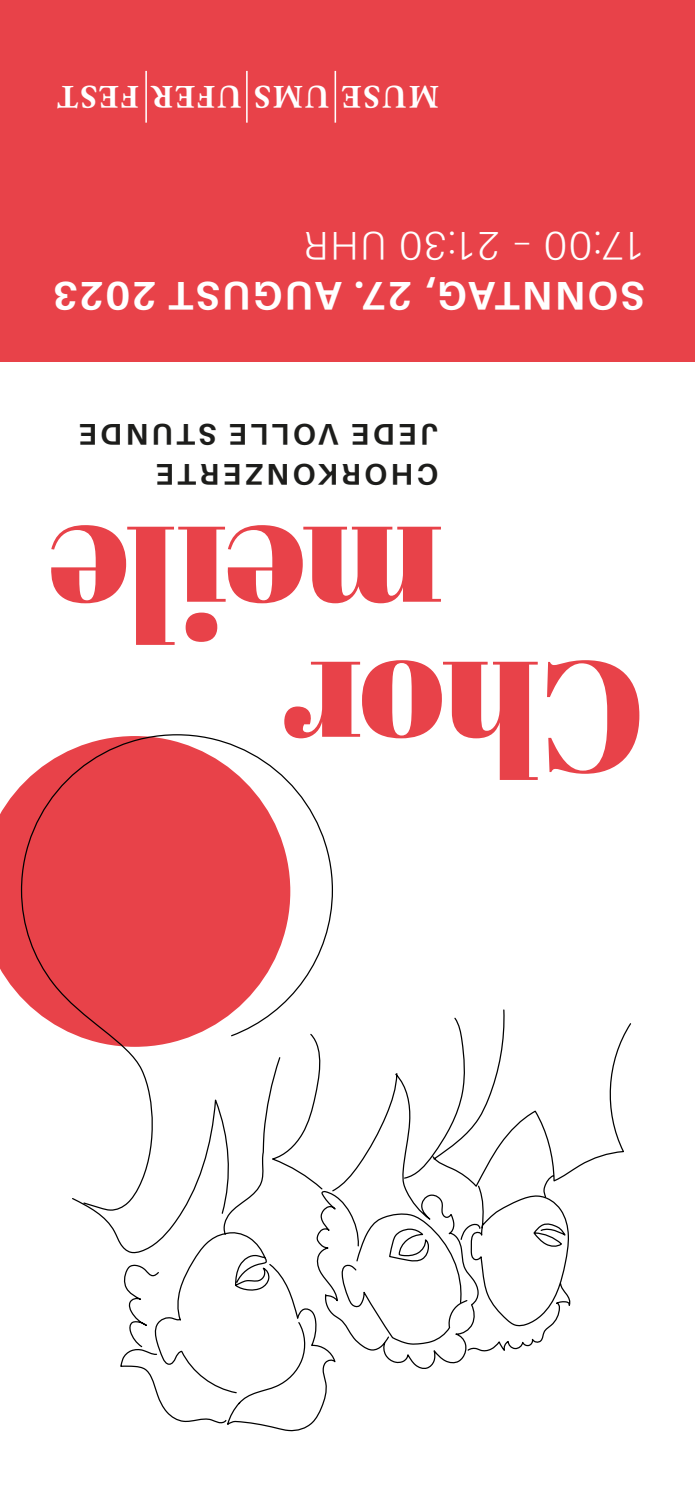
<style>
.page{position:relative;width:695px;height:1489px;background:#fff}
.page>*{position:absolute;margin:0;border:0;box-sizing:border-box;transform-origin:0 0}
.t1{font:157.5px/135px "Abril Fatface";letter-spacing:-.015em;color:#e84249}
.t2{font:700 40px "Aileron";letter-spacing:.055em;color:#fff}
.t3{font:300 40px "Aileron";letter-spacing:.05em;color:#fff}
.t4{font:700 32.75px "Adobe Garamond Pro";letter-spacing:.07em;color:#fff}
.t5{font:700 30px/40px "Aileron";letter-spacing:.11em;color:#1d1d1b}
</style>
<div class="page">
<div style="left:0;top:0;width:694px;height:361px;background:#e84249"></div>
<hr style="left:334px;top:71px;width:2px;height:52px;background:#fff">
<hr style="left:246px;top:71px;width:1px;height:52px;background:#fff">
<hr style="left:145px;top:71px;width:2px;height:52px;background:#fff">
<svg style="left:0;top:787px;width:20px;height:209px;background:#ea585e"></svg>
<svg style="left:20px;top:734px;width:612px;height:697px"></svg>
<p class="t4" style="left:439px;top:115px;width:383px;rotate:-180deg">MUSE UMS UFER FEST</p>
<h2 class="t3" style="left:645px;top:268px;width:342px;rotate:-180deg">17:00 – 21:30 UHR</h2>
<h2 class="t2" style="left:645px;top:318px;width:594px;rotate:-180deg">SONNTAG, 27. AUGUST 2023</h2>
<p class="t5" style="left:438px;top:494px;width:361px;rotate:-180deg">CHORKONZERTE<br>JEDE VOLLE STUNDE</p>
<h1 class="t1" style="left:442px;top:789px;width:397px;text-indent:-203px;rotate:-180deg">Chor meile</h1>
</div>
